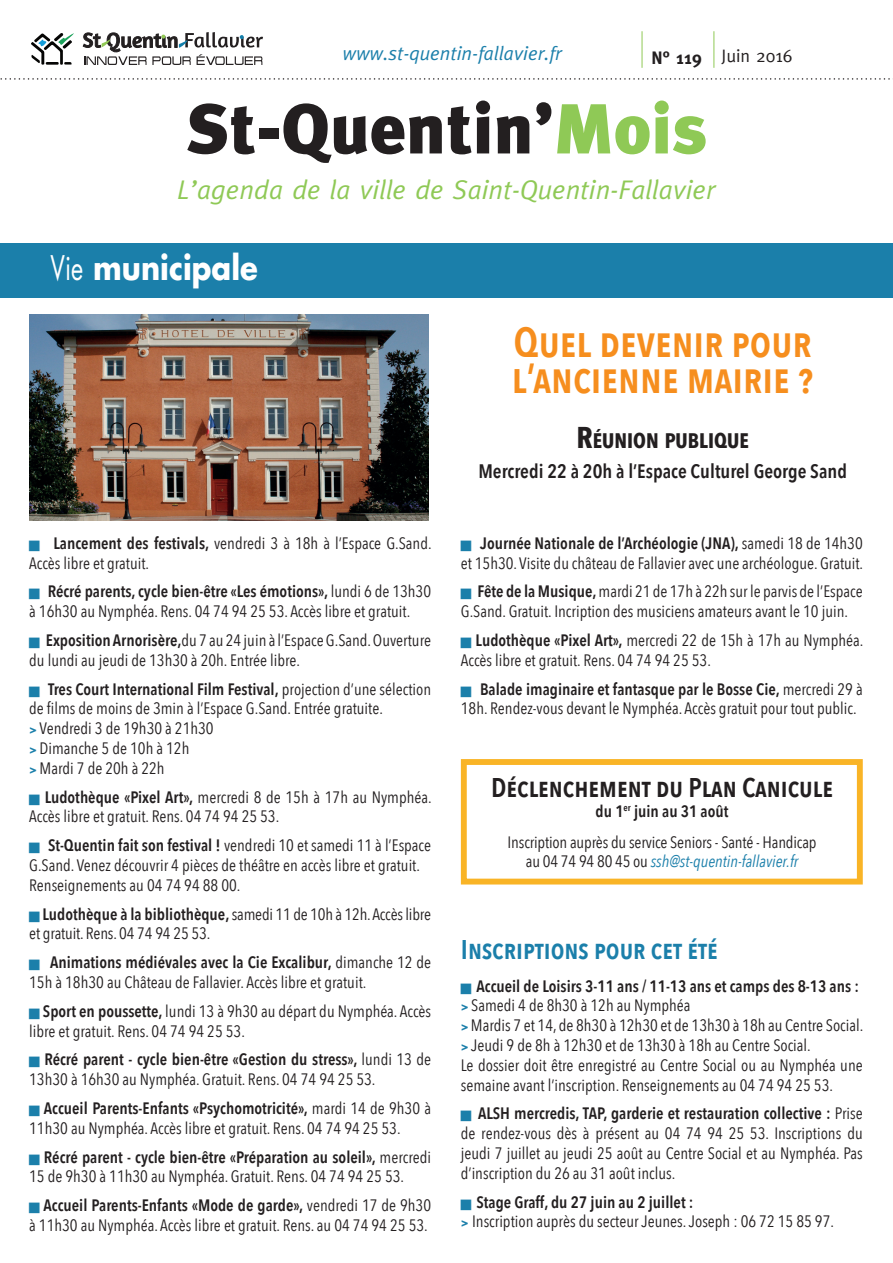
<style>
.page{position:relative;width:893px;height:1263px;background:#fff}
.page>*{position:absolute;margin:0;border:0;box-sizing:border-box;transform-origin:0 0}
.t1{font:900 70.5px "Meta Plus";color:#231f20}
.t2{font:600 42px/36px "Avenir Next Condensed";color:#f68e1e}
.t3{font:700 33px "Futura";color:#fff;scale:.88 1}
.t4{font:italic 27px "Meta";color:#8fc956}
.t5{font:600 27px "Avenir Next Condensed";color:#231f20}
.t6{font:600 27px "Avenir Next Condensed";color:#1b7faa}
.t7{font:700 21px "Avenir Next Condensed";color:#231f20}
.t8{font:600 19.5px "Avenir Next Condensed";color:#231f20}
.t9{font:italic 19.5px "Meta";color:#1b7faa}
.t10{font:18px "Meta";color:#231f20}
.t11{font:16.5px/19.8px "Avenir Next Condensed";color:#231f20}
.t12{font:italic 16.5px "Avenir Next Condensed";color:#1b7faa}
.s1{font-weight:700}
.s2{color:#8fc956}
.s3{font-weight:400}
.s4{font-weight:600}
.s5{font-weight:700;font-size:12px;color:#1b7faa}
.s6{font-size:30px}
.s7{font-style:normal;color:#231f20}
</style>
<div class="page">
<svg style="left:0;top:78px;width:893px;height:2px"></svg>
<hr style="left:642px;top:31px;width:1px;height:37px;background:#8fc956">
<svg style="left:83px;top:32px;width:180px;height:33px"></svg>
<svg style="left:31px;top:33px;width:43px;height:32px"></svg>
<hr style="left:713px;top:31px;width:1px;height:37px;background:#8fc956">
<div style="left:0;top:243px;width:893px;height:55px;background:#1b7faa"></div>
<img style="left:30px;top:315px;width:399px;height:206px">
<div style="left:461px;top:759px;width:402px;height:125px;border:6px solid #f9b426"></div>
<p class="t9" style="left:342px;top:42px;width:220px">www.st-quentin-fallavier.fr</p>
<p class="t10" style="left:652px;top:45px;width:142px"><span class="s1">N° 119</span> Juin 2016</p>
<h1 class="t1" style="left:186px;top:88px;width:522px">St-Quentin’<span class="s2">Mois</span></h1>
<h3 class="t4" style="left:177px;top:174px;width:539px">L’agenda de la ville de Saint-Quentin-Fallavier</h3>
<h3 class="t3" style="left:51px;top:244px;width:237px"><span class="s3">Vie</span> municipale</h3>
<p class="t11" style="left:29px;top:532px;width:404px;text-indent:24px"><span class="s4">Lancement des festivals,</span> vendredi 3 à 18h à l’Espace G.Sand.<br>Accès libre et gratuit.</p>
<p class="t11" style="left:29px;top:581px;width:403px;text-indent:18px"><span class="s4">Récré parents, cycle bien-être «Les émotions»,</span> lundi 6 de 13h30 à 16h30 au Nymphéa. Rens. 04 74 94 25 53. Accès libre et gratuit.</p>
<p class="t11" style="left:29px;top:629px;width:403px;text-indent:17px"><span class="s4">Exposition Arnorisère,</span>du 7 au 24 juin à l’Espace G.Sand. Ouverture du lundi au jeudi de 13h30 à 20h. Entrée libre.</p>
<p class="t11" style="left:29px;top:678px;width:403px;text-indent:19px"><span class="s4">Tres Court International Film Festival,</span> projection d’une sélection de films de moins de 3min à l’Espace G.Sand. Entrée gratuite.<br><span class="s5">&gt;</span> Vendredi 3 de 19h30 à 21h30<br><span class="s5">&gt;</span> Dimanche 5 de 10h à 12h<br><span class="s5">&gt;</span> Mardi 7 de 20h à 22h</p>
<p class="t11" style="left:29px;top:786px;width:404px;text-indent:15px"><span class="s4">Ludothèque «Pixel Art»,</span> mercredi 8 de 15h à 17h au Nymphéa.<br>Accès libre et gratuit. Rens. 04 74 94 25 53.</p>
<p class="t11" style="left:29px;top:835px;width:403px;text-indent:19px"><span class="s4">St-Quentin fait son festival !</span> vendredi 10 et samedi 11 à l’Espace<br>G.Sand. Venez découvrir 4 pièces de théâtre en accès libre et gratuit.<br>Renseignements au 04 74 94 88 00.</p>
<p class="t11" style="left:29px;top:903px;width:403px;text-indent:13px"><span class="s4">Ludothèque à la bibliothèque,</span> samedi 11 de 10h à 12h. Accès libre et gratuit. Rens. 04 74 94 25 53.</p>
<p class="t11" style="left:29px;top:952px;width:403px;text-indent:21px"><span class="s4">Animations médiévales avec la Cie Excalibur,</span> dimanche 12 de<br>15h à 18h30 au Château de Fallavier. Accès libre et gratuit.</p>
<p class="t11" style="left:29px;top:1000px;width:403px;text-indent:14px"><span class="s4">Sport en poussette,</span> lundi 13 à 9h30 au départ du Nymphéa. Accès libre et gratuit. Rens. 04 74 94 25 53.</p>
<p class="t11" style="left:29px;top:1049px;width:403px;text-indent:15px"><span class="s4">Récré parent - cycle bien-être «Gestion du stress»,</span> lundi 13 de<br>13h30 à 16h30 au Nymphéa. Gratuit. Rens. 04 74 94 25 53.</p>
<p class="t11" style="left:29px;top:1097px;width:403px;text-indent:15px"><span class="s4">Accueil Parents-Enfants «Psychomotricité»,</span> mardi 14 de 9h30 à<br>11h30 au Nymphéa. Accès libre et gratuit. Rens. 04 74 94 25 53.</p>
<p class="t11" style="left:29px;top:1146px;width:403px;text-indent:15px"><span class="s4">Récré parent - cycle bien-être «Préparation au soleil»,</span> mercredi<br>15 de 9h30 à 11h30 au Nymphéa. Gratuit. Rens. 04 74 94 25 53.</p>
<p class="t11" style="left:29px;top:1195px;width:403px;text-align:right"><span class="s4">Accueil Parents-Enfants «Mode de garde»,</span> vendredi 17 de 9h30<br>à 11h30 au Nymphéa. Accès libre et gratuit. Rens. au 04 74 94 25 53.</p>
<h2 class="t2" style="left:512px;top:323px;width:303px">Quel devenir pour l’ancienne mairie ?</h2>
<p class="t7" style="left:577px;top:428px;width:174px"><span class="s6">R</span>ÉUNION PUBLIQUE</p>
<p class="t8" style="left:478px;top:454px;width:370px">Mercredi 22 à 20h à l’Espace Culturel George Sand</p>
<p class="t11" style="left:461px;top:532px;width:404px;text-align:right"><span class="s4">Journée Nationale de l’Archéologie (JNA),</span> samedi 18 de 14h30<br>et 15h30. Visite du château de Fallavier avec une archéologue. Gratuit.</p>
<p class="t11" style="left:461px;top:581px;width:403px;text-indent:17px"><span class="s4">Fête de la Musique,</span> mardi 21 de 17h à 22h sur le parvis de l’Espace<br>G.Sand. Gratuit. Incription des musiciens amateurs avant le 10 juin.</p>
<p class="t11" style="left:461px;top:629px;width:404px;text-indent:15px"><span class="s4">Ludothèque «Pixel Art»,</span> mercredi 22 de 15h à 17h au Nymphéa.<br>Accès libre et gratuit. Rens. 04 74 94 25 53.</p>
<p class="t11" style="left:461px;top:678px;width:403px;text-indent:19px"><span class="s4">Balade imaginaire et fantasque par le Bosse Cie,</span> mercredi 29 à<br>18h. Rendez-vous devant le Nymphéa. Accès gratuit pour tout public.</p>
<h3 class="t5" style="left:491px;top:764px;width:343px">Déclenchement du Plan Canicule</h3>
<p class="t11" style="left:508px;top:795px;width:310px;line-height:30.6px;text-align:center"><span class="s4">du 1</span><sup>er</sup> <span class="s4">juin au 31 août<br></span>Inscription auprès du service Seniors - Santé - Handicap</p>
<p class="t12" style="left:526px;top:852px;width:274px"><span class="s7">au 04 74 94 80 45 ou</span> ssh@st-quentin-fallavier.fr</p>
<h3 class="t6" style="left:461px;top:926px;width:258px">Inscriptions pour cet été</h3>
<p class="t11" style="left:461px;top:975px;width:404px;text-indent:16px"><span class="s4">Accueil de Loisirs 3-11 ans / 11-13 ans et camps des 8-13 ans : </span><span class="s5">&gt;</span> Samedi 4 de 8h30 à 12h au Nymphéa<br><span class="s5">&gt;</span> Mardis 7 et 14, de 8h30 à 12h30 et de 13h30 à 18h au Centre Social. <span class="s5">&gt;</span> Jeudi 9 de 8h à 12h30 et de 13h30 à 18h au Centre Social.<br>Le dossier doit être enregistré au Centre Social ou au Nymphéa une semaine avant l’inscription. Renseignements au 04 74 94 25 53.</p>
<p class="t11" style="left:461px;top:1103px;width:403px;text-align:justify;text-indent:17px"><span class="s4">ALSH mercredis, TAP, garderie et restauration collective :</span> Prise de rendez-vous dès à présent au 04 74 94 25 53. Inscriptions du jeudi 7 juillet au jeudi 25 août au Centre Social et au Nymphéa. Pas d’inscription du 26 au 31 août inclus.</p>
<p class="t11" style="left:461px;top:1191px;width:375px;text-indent:16px"><span class="s4">Stage Graff, du 27 juin au 2 juillet :<br></span><span class="s5">&gt;</span> Inscription auprès du secteur Jeunes. Joseph : 06 72 15 85 97.</p>
</div>
